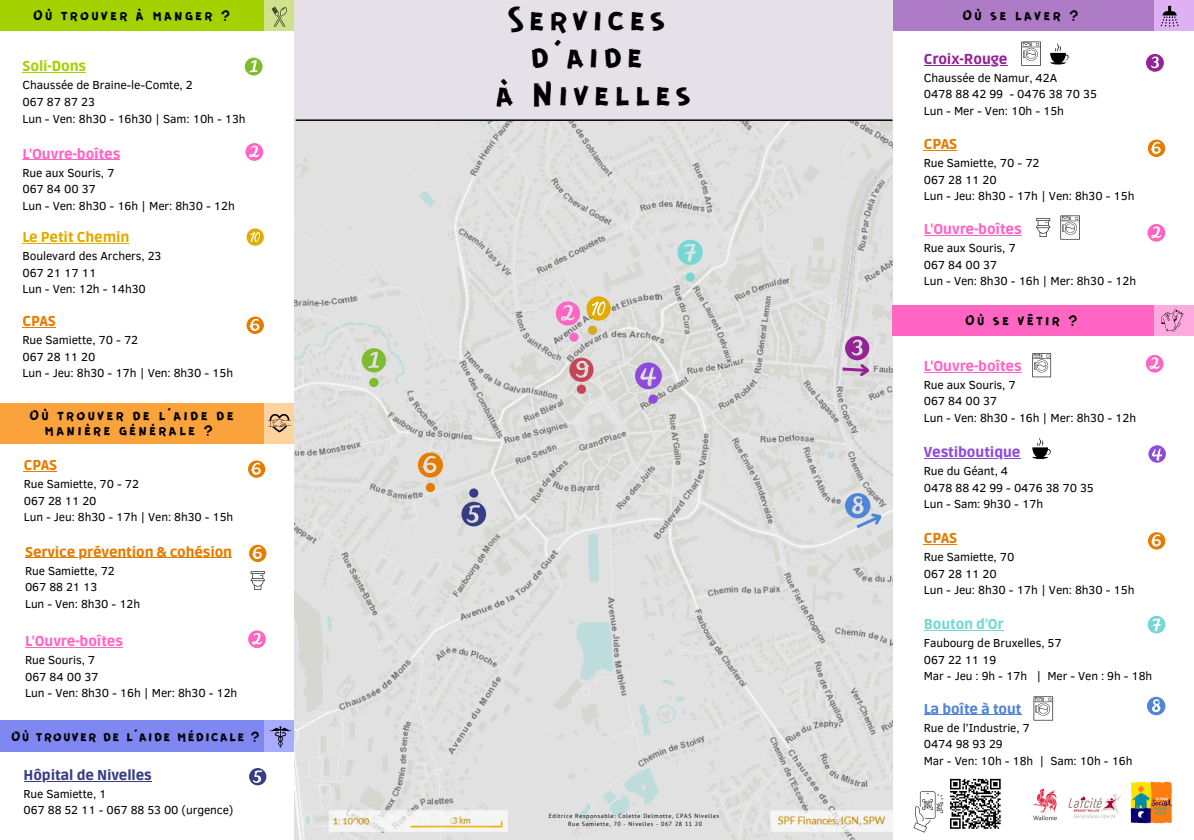
<style>
.page{position:relative;width:1194px;height:840px;background:#fff}
.page>*{position:absolute;margin:0;border:0;box-sizing:border-box;transform-origin:0 0}
.t1{font:35.8px/37.3px "GUERRILLA";letter-spacing:.135em;color:#000;text-align:center}
.t2{font:16px/15px "GUERRILLA";letter-spacing:.14em;color:#000;text-align:center}
.t3{font:15.5px "GUERRILLA";letter-spacing:.095em;color:#000}
.t4{font:900 14.2px "Ruda";letter-spacing:-.01em;color:#ff66c4}
.t5{font:900 14.2px "Ruda";letter-spacing:-.01em;color:#8e4adb}
.t6{font:900 14.2px "Ruda";letter-spacing:-.01em;color:#e1ab00}
.t7{font:900 14.2px "Ruda";letter-spacing:-.01em;color:#e47c00}
.t8{font:900 14.2px "Ruda";letter-spacing:-.01em;color:#942496}
.t9{font:900 14.2px "Ruda";letter-spacing:-.01em;color:#a4d100}
.t10{font:900 14.1px "Ruda";letter-spacing:-.01em;color:#e47c00}
.t11{font:900 14.1px "Ruda";letter-spacing:-.01em;color:#383d86}
.t12{font:900 14.1px "Ruda";letter-spacing:-.01em;color:#4f85d6}
.t13{font:900 14.1px "Ruda";letter-spacing:-.01em;color:#75d8d5}
.t14{font:11.9px/16.5px "Clear Sans";letter-spacing:-.01em;color:#000}
.t15{font:6px "PT Sans";letter-spacing:.1em;color:#000}
</style>
<div class="page">
<img style="left:294px;top:120px;width:598px;height:719px">
<div style="left:0;top:0;width:296px;height:31px;background:#a4d100"></div>
<div style="left:892px;top:0;width:301px;height:31px;background:#ae7bc6"></div>
<div style="left:0;top:403px;width:294px;height:40px;background:#faa33c"></div>
<div style="left:0;top:720px;width:294px;height:31px;background:#7f87f1"></div>
<div style="left:892px;top:305px;width:301px;height:30px;background:#ff66c4"></div>
<div style="left:294px;top:0;width:598px;height:120px;background:#e6e0e8"></div>
<svg style="left:362px;top:348px;width:24px;height:24px"></svg>
<svg style="left:245px;top:58px;width:17px;height:17px"></svg>
<svg style="left:555px;top:301px;width:24px;height:24px"></svg>
<svg style="left:245px;top:143px;width:18px;height:18px"></svg>
<svg style="left:635px;top:362px;width:26px;height:27px"></svg>
<svg style="left:461px;top:501px;width:25px;height:25px"></svg>
<hr style="left:923px;top:630px;width:80px;height:1px;background:#75d8d5">
<svg style="left:418px;top:452px;width:24px;height:25px"></svg>
<svg style="left:248px;top:460px;width:17px;height:17px"></svg>
<svg style="left:249px;top:768px;width:17px;height:17px"></svg>
<svg style="left:677px;top:239px;width:25px;height:26px"></svg>
<svg style="left:1147px;top:615px;width:18px;height:18px"></svg>
<svg style="left:1146px;top:54px;width:17px;height:18px"></svg>
<svg style="left:839px;top:336px;width:34px;height:43px"></svg>
<svg style="left:1148px;top:532px;width:17px;height:17px"></svg>
<hr style="left:923px;top:714px;width:98px;height:1px;background:#4f85d6">
<svg style="left:1147px;top:696px;width:18px;height:19px"></svg>
<svg style="left:1148px;top:445px;width:17px;height:17px"></svg>
<svg style="left:1145px;top:355px;width:18px;height:17px"></svg>
<svg style="left:845px;top:493px;width:43px;height:37px;background:#aec0d9"></svg>
<div style="left:469px;top:488px;width:9px;height:9px;background:#383d86;border-radius:50%"></div>
<img style="left:1033px;top:788px;width:24px;height:33px">
<div style="left:265px;top:0;width:29px;height:31px;background:#cfe18a"></div>
<svg style="left:272px;top:7px;width:15px;height:20px"></svg>
<div style="left:265px;top:720px;width:29px;height:31px;background:#a7acff"></div>
<svg style="left:269px;top:726px;width:23px;height:22px"></svg>
<div style="left:265px;top:403px;width:29px;height:40px;background:#ffd39e"></div>
<svg style="left:268px;top:414px;width:23px;height:18px"></svg>
<div style="left:1154px;top:0;width:39px;height:31px;background:#deb1f4"></div>
<svg style="left:1160px;top:6px;width:18px;height:21px"></svg>
<div style="left:1154px;top:305px;width:39px;height:30px;background:#ffaade"></div>
<svg style="left:1161px;top:309px;width:22px;height:22px"></svg>
<hr style="left:943px;top:371px;width:35px;height:1px;background:#ff66c4">
<hr style="left:986px;top:371px;width:35px;height:1px;background:#ff66c4">
<img style="left:1130px;top:781px;width:42px;height:42px">
<hr style="left:923px;top:65px;width:84px;height:1px;background:#942496">
<svg style="left:249px;top:544px;width:17px;height:17px"></svg>
<svg style="left:1147px;top:224px;width:18px;height:17px"></svg>
<svg style="left:924px;top:235px;width:19px;height:1px"></svg>
<hr style="left:943px;top:235px;width:35px;height:1px;background:#ff66c4">
<hr style="left:986px;top:235px;width:35px;height:1px;background:#ff66c4">
<svg style="left:1036px;top:218px;width:14px;height:19px"></svg>
<svg style="left:1060px;top:215px;width:19px;height:24px"></svg>
<svg style="left:1032px;top:353px;width:18px;height:24px"></svg>
<svg style="left:1021px;top:42px;width:19px;height:24px"></svg>
<svg style="left:1033px;top:696px;width:19px;height:24px"></svg>
<svg style="left:250px;top:571px;width:15px;height:18px"></svg>
<svg style="left:1147px;top:139px;width:17px;height:18px"></svg>
<svg style="left:1032px;top:437px;width:18px;height:22px"></svg>
<svg style="left:576px;top:384px;width:10px;height:10px"></svg>
<svg style="left:569px;top:357px;width:24px;height:24px"></svg>
<hr style="left:296px;top:119px;width:596px;height:2px;background:#000">
<div style="left:569px;top:332px;width:9px;height:10px;background:#ff66c4;border-radius:50%"></div>
<div style="left:369px;top:377px;width:9px;height:10px;background:#7ebb2f;border-radius:50%"></div>
<div style="left:426px;top:483px;width:9px;height:9px;background:#e47c00;border-radius:50%"></div>
<div style="left:648px;top:394px;width:9px;height:9px;background:#8e4adb;border-radius:50%"></div>
<div style="left:685px;top:272px;width:9px;height:10px;background:#75d8d5;border-radius:50%"></div>
<svg style="left:1050px;top:43px;width:18px;height:21px"></svg>
<svg style="left:586px;top:296px;width:24px;height:24px"></svg>
<div style="left:588px;top:325px;width:9px;height:10px;background:#d4aa26;border-radius:50%"></div>
<svg style="left:246px;top:228px;width:18px;height:17px"></svg>
<svg style="left:246px;top:316px;width:18px;height:17px"></svg>
<img style="left:950px;top:778px;width:51px;height:51px">
<svg style="left:248px;top:630px;width:18px;height:18px"></svg>
<img style="left:1068px;top:793px;width:53px;height:25px">
<svg style="left:913px;top:791px;width:30px;height:41px"></svg>
<hr style="left:24px;top:471px;width:33px;height:1px;background:#e47c00">
<hr style="left:923px;top:544px;width:33px;height:1px;background:#e47c00">
<hr style="left:923px;top:458px;width:97px;height:1px;background:#8e4adb">
<svg style="left:22px;top:159px;width:20px;height:1px"></svg>
<hr style="left:42px;top:159px;width:35px;height:1px;background:#ff66c4">
<hr style="left:86px;top:159px;width:34px;height:1px;background:#ff66c4">
<hr style="left:22px;top:72px;width:64px;height:1px;background:#a4d100">
<hr style="left:24px;top:780px;width:127px;height:1px;background:#383d86">
<hr style="left:25px;top:557px;width:207px;height:1px;background:#e47c00">
<hr style="left:923px;top:150px;width:33px;height:1px;background:#e47c00">
<hr style="left:22px;top:243px;width:107px;height:1px;background:#e1ab00">
<hr style="left:22px;top:327px;width:34px;height:1px;background:#e47c00">
<hr style="left:45px;top:646px;width:35px;height:1px;background:#ff66c4">
<hr style="left:88px;top:646px;width:35px;height:1px;background:#ff66c4">
<p class="t2" style="left:33px;top:7px;width:198px">Où trouver à manger ?</p>
<p class="t9" style="left:22px;top:58px;width:65px">Soli-Dons</p>
<p class="t14" style="left:22px;top:76px;width:225px">Chaussée de Braine-le-Comte, 2<br>067 87 87 23<br>Lun - Ven: 8h30 - 16h30 | Sam: 10h - 13h</p>
<p class="t4" style="left:22px;top:145px;width:99px">L'Ouvre-boîtes</p>
<p class="t14" style="left:22px;top:164px;width:214px">Rue aux Souris, 7<br>067 84 00 37<br>Lun - Ven: 8h30 - 16h | Mer: 8h30 - 12h</p>
<h4 class="t6" style="left:22px;top:229px;width:109px">Le Petit Chemin</h4>
<h4 class="t14" style="left:22px;top:247px;width:141px">Boulevard des Archers, 23<br>067 21 17 11<br>Lun - Ven: 12h - 14h30</h4>
<p class="t7" style="left:22px;top:313px;width:35px">CPAS</p>
<p class="t14" style="left:22px;top:331px;width:212px">Rue Samiette, 70 - 72<br>067 28 11 20<br>Lun - Jeu: 8h30 - 17h | Ven: 8h30 - 15h</p>
<p class="t2" style="left:30px;top:407px;width:205px">Où trouver de l'aide de manière générale ?</p>
<p class="t10" style="left:24px;top:457px;width:35px">CPAS</p>
<p class="t14" style="left:24px;top:475px;width:211px">Rue Samiette, 70 - 72<br>067 28 11 20<br>Lun - Jeu: 8h30 - 17h | Ven: 8h30 - 15h</p>
<h2 class="t10" style="left:25px;top:543px;width:208px">Service prévention &amp; cohésion</h2>
<h2 class="t14" style="left:25px;top:561px;width:116px">Rue Samiette, 72<br>067 88 21 13<br>Lun - Ven: 8h30 - 12h</h2>
<p class="t4" style="left:25px;top:632px;width:99px">L'Ouvre-boîtes</p>
<p class="t14" style="left:25px;top:650px;width:214px">Rue Souris, 7<br>067 84 00 37<br>Lun - Ven: 8h30 - 16h | Mer: 8h30 - 12h</p>
<h4 class="t3" style="left:11px;top:726px;width:249px">Où trouver de l'aide médicale ?</h4>
<p class="t11" style="left:24px;top:766px;width:129px">Hôpital de Nivelles</p>
<p class="t14" style="left:24px;top:784px;width:211px">Rue Samiette, 1<br>067 88 52 11 - 067 88 53 00 (urgence)</p>
<p class="t1" style="left:495px;top:-1px;width:197px">Services d'aide<br>à Nivelles</p>
<h4 class="t15" style="left:548px;top:811px;width:172px">Editrice Responsable: Colette Delmotte, CPAS Nivelles</h4>
<h4 class="t15" style="left:568px;top:819px;width:135px">Rue Samiette, 70 - Nivelles - 067 28 11 20</h4>
<h4 class="t2" style="left:962px;top:7px;width:117px">Où se laver ?</h4>
<p class="t8" style="left:923px;top:51px;width:85px">Croix-Rouge</p>
<p class="t14" style="left:923px;top:69px;width:175px">Chaussée de Namur, 42A<br>0478 88 42 99 - 0476 38 70 35<br>Lun - Mer - Ven: 10h - 15h</p>
<p class="t7" style="left:923px;top:136px;width:35px">CPAS</p>
<p class="t14" style="left:923px;top:154px;width:212px">Rue Samiette, 70 - 72<br>067 28 11 20<br>Lun - Jeu: 8h30 - 17h | Ven: 8h30 - 15h</p>
<p class="t4" style="left:923px;top:221px;width:99px">L'Ouvre-boîtes</p>
<p class="t14" style="left:923px;top:239px;width:214px">Rue aux Souris, 7<br>067 84 00 37<br>Lun - Ven: 8h30 - 16h | Mer: 8h30 - 12h</p>
<p class="t2" style="left:965px;top:312px;width:113px">Où se vêtir ?</p>
<p class="t4" style="left:923px;top:358px;width:99px">L'Ouvre-boîtes</p>
<p class="t14" style="left:923px;top:376px;width:214px">Rue aux Souris, 7<br>067 84 00 37<br>Lun - Ven: 8h30 - 16h | Mer: 8h30 - 12h</p>
<p class="t5" style="left:923px;top:444px;width:98px">Vestiboutique</p>
<p class="t14" style="left:923px;top:462px;width:171px">Rue du Géant, 4<br>0478 88 42 99 - 0476 38 70 35<br>Lun - Sam: 9h30 - 17h</p>
<p class="t7" style="left:923px;top:530px;width:35px">CPAS</p>
<p class="t14" style="left:923px;top:548px;width:212px">Rue Samiette, 70<br>067 28 11 20<br>Lun - Jeu: 8h30 - 17h | Ven: 8h30 - 15h</p>
<p class="t13" style="left:923px;top:616px;width:81px">Bouton d'Or</p>
<p class="t14" style="left:923px;top:634px;width:230px">Faubourg de Bruxelles, 57<br>067 22 11 19<br>Mar-Jeu : 9h-17h | Mer-Ven : 9h-18h</p>
<h1 class="t12" style="left:923px;top:700px;width:99px">La boîte à tout</h1>
<h1 class="t14" style="left:923px;top:718px;width:210px">Rue de l’Industrie, 7<br>0474 98 93 29<br>Mar - Ven: 10h - 18h | Sam: 10h - 16h</h1>
</div>
